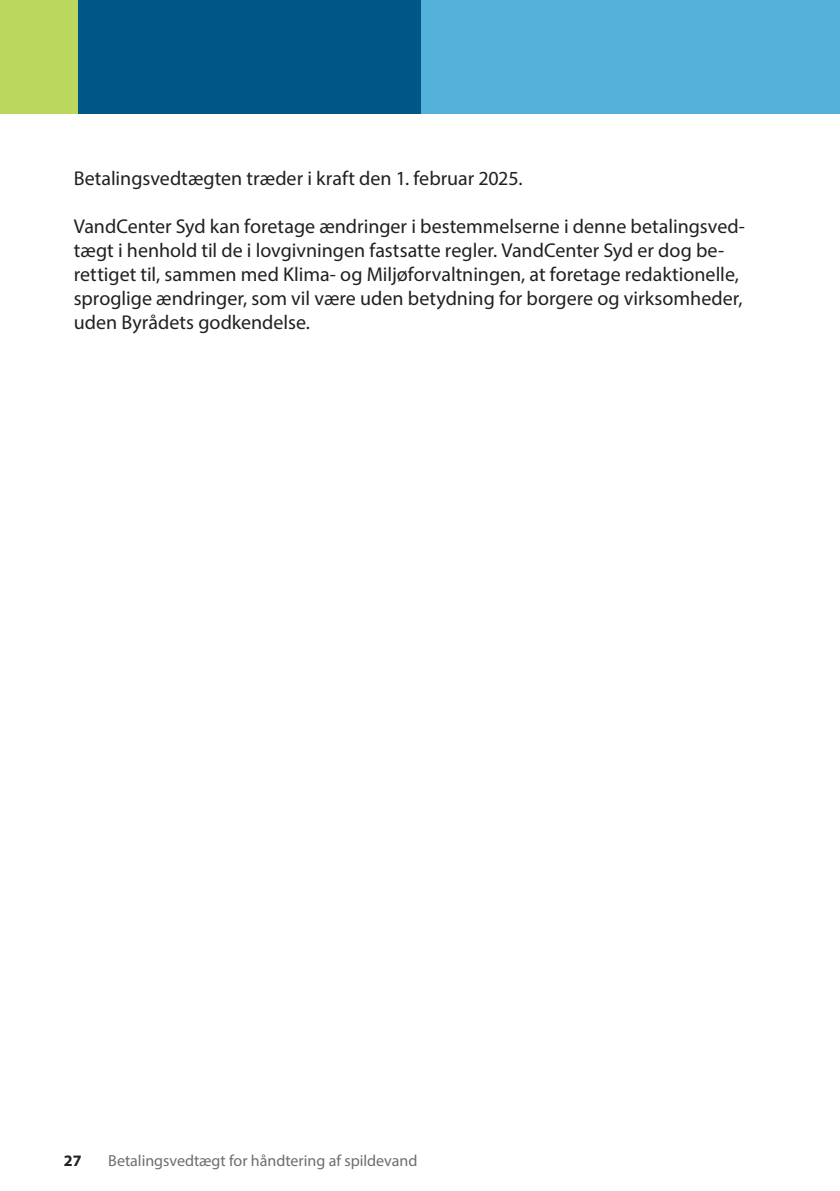
<style>
.page{position:relative;width:840px;height:1191px;background:#fff}
.page>*{position:absolute;margin:0;border:0;box-sizing:border-box;transform-origin:0 0}
.VCS_brød{font:20px/24px "Myriad Pro";color:#231f20}
.t1{font:16px "Myriad Pro";color:#6c6d70}
.t2{font:700 16px "Myriad Pro";color:#231f20}
</style>
<div class="page">
<div style="left:1px;top:0;width:838px;height:113px;background:#54b2da"></div>
<div style="left:1px;top:0;width:77px;height:113px;background:#bbd75e"></div>
<div style="left:78px;top:0;width:342px;height:113px;background:#005685"></div>
<hr style="left:0;top:0;width:1px;height:113px;background:#bbd75e">
<p class="VCS_brød" style="left:74px;top:166px;width:450px">Betalingsvedtægten træder i kraft den 1. februar 2025.</p>
<p class="VCS_brød" style="left:74px;top:214px;width:672px">VandCenter Syd kan foretage ændringer i bestemmelserne i denne betalingsved&shy;tægt i henhold til de i lovgivningen fastsatte regler. VandCenter Syd er dog be&shy;rettiget til, sammen med Klima- og Miljøforvaltningen, at foretage redaktionelle, sproglige ændringer, som vil være uden betydning for borgere og virksomheder, uden Byrådets godkendelse.</p>
<p class="t2" style="left:64px;top:1150px;width:19px">27</p>
<p class="t1" style="left:108px;top:1150px;width:310px">Betalingsvedtægt for håndtering af spildevand</p>
</div>
